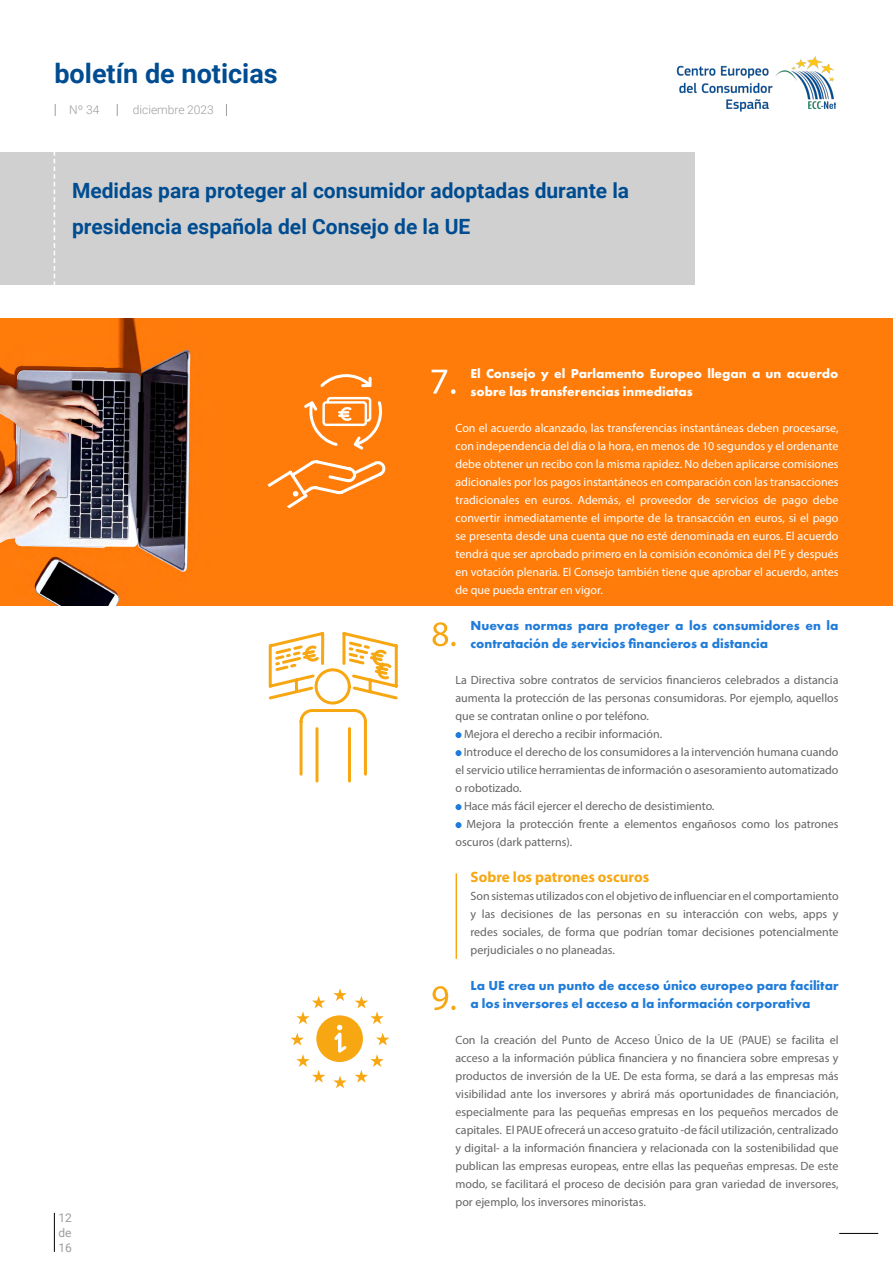
<style>
.page{position:relative;width:893px;height:1263px;background:#fff}
.page>*{position:absolute;margin:0;border:0;box-sizing:border-box;transform-origin:0 0}
.t1{font:700 27px "Roboto";color:#004c91}
.t2{font:700 21px/36px "Roboto";color:#004c91}
.t3{font:700 15px "Myriad Pro";color:#f7a711}
.t4{font:700 13.5px/18px "Futura PT";color:#207cd9}
.t5{font:700 13.5px/18px "Futura PT";color:#fff}
.t6{font:12px/18px "Myriad Pro";color:#646464;text-align:justify}
.t7{font:12px/18px "Myriad Pro";color:#fff;text-align:justify}
.t8{font:300 12px "Roboto";color:#9d9d9d}
.t9{font:12px/15px "Roboto";color:#9d9d9d;text-align:justify}
</style>
<div class="page">
<svg style="left:55px;top:104px;width:1px;height:12px"></svg>
<svg style="left:117px;top:104px;width:1px;height:12px"></svg>
<svg style="left:226px;top:104px;width:1px;height:12px"></svg>
<hr style="left:839px;top:1233px;width:39px;height:1px;background:#000">
<img style="left:676px;top:56px;width:159px;height:56px">
<hr style="left:54px;top:1213px;width:1px;height:39px;background:#000">
<div style="left:0;top:152px;width:694px;height:132px;background:#d0d0d0"></div>
<svg style="left:54px;top:152px;width:1px;height:132px"></svg>
<img style="left:0;top:318px;width:893px;height:287px">
<svg style="left:455px;top:732px;width:6px;height:6px"></svg>
<svg style="left:455px;top:750px;width:6px;height:6px"></svg>
<svg style="left:455px;top:804px;width:6px;height:6px"></svg>
<svg style="left:455px;top:822px;width:6px;height:6px"></svg>
<svg style="left:268px;top:632px;width:130px;height:151px"></svg>
<div style="left:315px;top:668px;width:36px;height:36px;border:3px solid #f7a711;border-radius:50%"></div>
<svg style="left:257px;top:458px;width:132px;height:64px;background:#ff8a25"></svg>
<svg style="left:320px;top:374px;width:52px;height:13px"></svg>
<svg style="left:304px;top:397px;width:79px;height:53px"></svg>
<svg style="left:432px;top:370px;width:24px;height:24px"></svg>
<svg style="left:432px;top:622px;width:24px;height:24px"></svg>
<hr style="left:456px;top:873px;width:1px;height:86px;background:#f7a711">
<svg style="left:290px;top:988px;width:99px;height:100px"></svg>
<svg style="left:432px;top:986px;width:24px;height:24px"></svg>
<h1 class="t1" style="left:54px;top:54px;width:225px">boletín de noticias</h1>
<p class="t8" style="left:69px;top:102px;width:32px">Nº 34</p>
<p class="t8" style="left:133px;top:102px;width:82px">diciembre 2023</p>
<h2 class="t2" style="left:72px;top:172px;width:559px">Medidas para proteger al consumidor adoptadas durante la presidencia española del Consejo de la UE</h2>
<p class="t9" style="left:58px;top:1209px;width:15px">12 de 16</p>
<p class="t5" style="left:470px;top:364px;width:370px">El Consejo y el Parlamento Europeo llegan a un acuerdo sobre las transferencias inmediatas</p>
<p class="t7" style="left:455px;top:419px;width:385px">Con el acuerdo alcanzado, las transferencias instantáneas deben procesarse, con independencia del día o la hora, en menos de 10 segundos y el ordenante debe obtener un recibo con la misma rapidez. No deben aplicarse comisiones adicionales por los pagos instantáneos en comparación con las transacciones tradicionales en euros. Además, el proveedor de servicios de pago debe convertir inmediatamente el importe de la transacción en euros, si el pago se presenta desde una cuenta que no esté denominada en euros. El acuerdo tendrá que ser aprobado primero en la comisión económica del PE y después en votación plenaria. El Consejo también tiene que aprobar el acuerdo, antes de que pueda entrar en vigor.</p>
<p class="t4" style="left:470px;top:616px;width:370px">Nuevas normas para proteger a los consumidores en la contratación de servicios financieros a distancia</p>
<p class="t6" style="left:455px;top:671px;width:385px">La Directiva sobre contratos de servicios financieros celebrados a distancia</p>
<p class="t6" style="left:455px;top:689px;width:385px">aumenta la protección de las personas consumidoras. Por ejemplo, aquellos</p>
<p class="t6" style="left:455px;top:707px;width:195px">que se contratan online o por teléfono.</p>
<p class="t6" style="left:464px;top:725px;width:200px">Mejora el derecho a recibir información.</p>
<p class="t6" style="left:464px;top:743px;width:376px">Introduce el derecho de los consumidores a la intervención humana cuando</p>
<p class="t6" style="left:455px;top:761px;width:385px">el servicio utilice herramientas de información o asesoramiento automatizado</p>
<p class="t6" style="left:455px;top:779px;width:68px">o robotizado.</p>
<p class="t6" style="left:464px;top:797px;width:252px">Hace más fácil ejercer el derecho de desistimiento.</p>
<p class="t6" style="left:466px;top:815px;width:374px">Mejora la protección frente a elementos engañosos como los patrones</p>
<p class="t6" style="left:455px;top:833px;width:118px">oscuros (dark patterns).</p>
<p class="t3" style="left:470px;top:867px;width:180px">Sobre los patrones oscuros</p>
<p class="t6" style="left:470px;top:887px;width:370px">Son sistemas utilizados con el objetivo de influenciar en el comportamiento y las decisiones de las personas en su interacción con webs, apps y redes sociales, de forma que podrían tomar decisiones potencialmente perjudiciales o no planeadas.</p>
<p class="t4" style="left:470px;top:976px;width:369px">La UE crea un punto de acceso único europeo para facilitar a los inversores el acceso a la información corporativa</p>
<p class="t6" style="left:455px;top:1031px;width:385px">Con la creación del Punto de Acceso Único de la UE (PAUE) se facilita el acceso a la información pública financiera y no financiera sobre empresas y productos de inversión de la UE. De esta forma, se dará a las empresas más visibilidad ante los inversores y abrirá más oportunidades de financiación, especialmente para las pequeñas empresas en los pequeños mercados de capitales. El PAUE ofrecerá un acceso gratuito -de fácil utilización, centralizado y digital- a la información financiera y relacionada con la sostenibilidad que publican las empresas europeas, entre ellas las pequeñas empresas. De este modo, se facilitará el proceso de decisión para gran variedad de inversores, por ejemplo, los inversores minoristas.</p>
</div>
